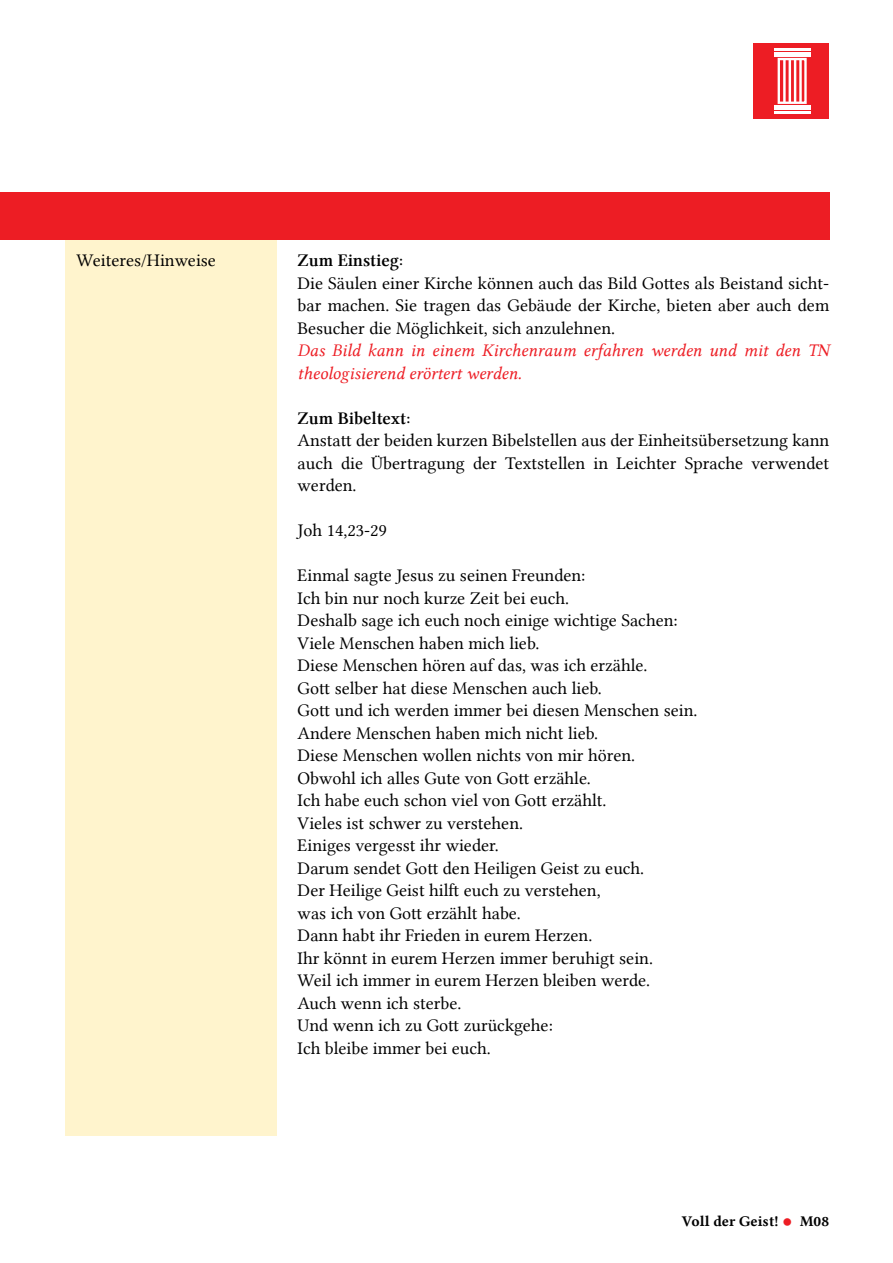
<style>
.page{position:relative;width:893px;height:1263px;background:#fff}
.page>*{position:absolute;margin:0;border:0;box-sizing:border-box;transform-origin:0 0}
.t1{font:18px/22.5px "Lin Libertine";color:#000;text-align:justify}
.t2{font:18px/22.5px "Lin Libertine I";color:#ed1d24}
.t3{font:18px "Lin Libertine Z";color:#000}
.t4{font:15px "Lin Libertine B";color:#000}
.s1{font-size:30px;color:#ed1d24}
</style>
<div class="page">
<div style="left:65px;top:216px;width:211px;height:919px;background:#fff4cd"></div>
<div style="left:0;top:192px;width:829px;height:47px;background:#ed1d24"></div>
<div style="left:754px;top:44px;width:75px;height:75px;background:#ed1d24"></div>
<div style="left:778px;top:58px;width:29px;height:46px;border:2px solid #fff"></div>
<hr style="left:783px;top:60px;width:3px;height:42px;background:#fff">
<hr style="left:789px;top:60px;width:2px;height:42px;background:#fff">
<hr style="left:794px;top:60px;width:2px;height:42px;background:#fff">
<hr style="left:799px;top:60px;width:3px;height:42px;background:#fff">
<div style="left:774px;top:52px;width:36px;height:5px;background:#fff"></div>
<hr style="left:774px;top:48px;width:36px;height:3px;background:#fff">
<hr style="left:774px;top:111px;width:36px;height:2px;background:#fff">
<div style="left:774px;top:105px;width:36px;height:5px;background:#fff"></div>
<p class="t1" style="left:77px;top:249px;width:141px">Weiteres/Hinweise</p>
<p class="t3" style="left:298px;top:250px;width:107px">Zum Einstieg:</p>
<p class="t1" style="left:298px;top:272px;width:533px">Die Säulen einer Kirche können auch das Bild Gottes als Beistand sicht&shy;bar machen. Sie tragen das Gebäude der Kirche, bieten aber auch dem Besucher die Möglichkeit, sich anzulehnen.</p>
<p class="t2" style="left:298px;top:340px;width:533px">Das Bild kann in einem Kirchenraum erfahren werden und mit den TN theologisierend erörtert werden.</p>
<p class="t3" style="left:298px;top:408px;width:114px">Zum Bibeltext:</p>
<p class="t1" style="left:298px;top:429px;width:533px">Anstatt der beiden kurzen Bibelstellen aus der Einheitsübersetzung kann auch die Übertragung der Textstellen in Leichter Sprache verwendet werden.</p>
<p class="t1" style="left:298px;top:519px;width:91px">Joh 14,23-29</p>
<p class="t1" style="left:298px;top:564px;width:401px;text-align:left">Einmal sagte Jesus zu seinen Freunden:<br>Ich bin nur noch kurze Zeit bei euch.<br>Deshalb sage ich euch noch einige wichtige Sachen:<br>Viele Menschen haben mich lieb.<br>Diese Menschen hören auf das, was ich erzähle.<br>Gott selber hat diese Menschen auch lieb.<br>Gott und ich werden immer bei diesen Menschen sein.<br>Andere Menschen haben mich nicht lieb.<br>Diese Menschen wollen nichts von mir hören.<br>Obwohl ich alles Gute von Gott erzähle.<br>Ich habe euch schon viel von Gott erzählt.<br>Vieles ist schwer zu verstehen.<br>Einiges vergesst ihr wieder.<br>Darum sendet Gott den Heiligen Geist zu euch.<br>Der Heilige Geist hilft euch zu verstehen,<br>was ich von Gott erzählt habe.<br>Dann habt ihr Frieden in eurem Herzen.<br>Ihr könnt in eurem Herzen immer beruhigt sein.<br>Weil ich immer in eurem Herzen bleiben werde.<br>Auch wenn ich sterbe.<br>Und wenn ich zu Gott zurückgehe:<br>Ich bleibe immer bei euch.</p>
<p class="t4" style="left:682px;top:1211px;width:149px">Voll der Geist! <span class="s1">•</span> M08</p>
</div>
